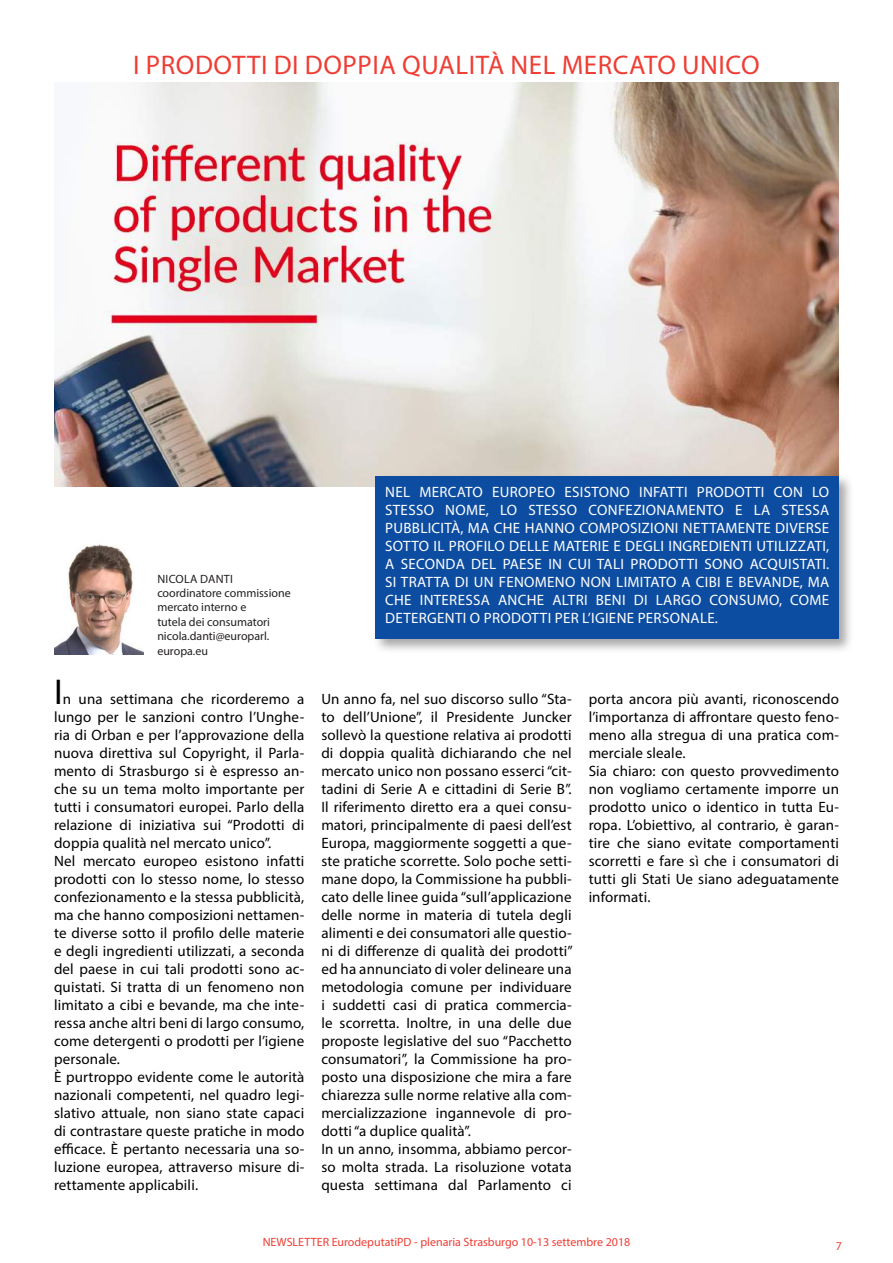
<style>
.page{position:relative;width:893px;height:1263px;background:#fff}
.page>*{position:absolute;margin:0;border:0;box-sizing:border-box;transform-origin:0 0}
.t1{font:36px "Myriad Pro";color:#000}
.t2{font:27px "Myriad Pro";letter-spacing:.02em;color:#ee3e35}
.t3{font:15px/18px "Myriad Pro";letter-spacing:.01em;color:#000}
.t4{font:15px/18px "Myriad Pro";letter-spacing:.02em;color:#fff;text-align:justify}
.t5{font:12px/14.4px "Myriad Pro";color:#231f20}
.t6{font:12px "Myriad Pro";color:#ee3e35}
</style>
<div class="page">
<img style="left:54px;top:82px;width:785px;height:404px">
<div style="left:372px;top:473px;width:482px;height:181px;background:#231f20;opacity:.4"></div>
<div style="left:375px;top:476px;width:464px;height:163px;background:#0d4da1"></div>
<img style="left:54px;top:544px;width:90px;height:111px">
<h2 class="t2" style="left:133px;top:49px;width:628px">I PRODOTTI DI DOPPIA QUALITÀ NEL MERCATO UNICO</h2>
<p class="t5" style="left:157px;top:571px;width:135px">NICOLA DANTI coordinatore commissione mercato interno e<br>tutela dei consumatori nicola.danti@europarl. europa.eu</p>
<p class="t4" style="left:385px;top:483px;width:446px">NEL MERCATO EUROPEO ESISTONO INFATTI PRODOTTI CON LO STESSO NOME, LO STESSO CONFEZIONAMENTO E LA STESSA PUBBLICITÀ, MA CHE HANNO COMPOSIZIONI NETTAMENTE DIVERSE SOTTO IL PROFILO DELLE MATERIE E DEGLI INGREDIENTI UTILIZZATI, A SECONDA DEL PAESE IN CUI TALI PRODOTTI SONO ACQUISTATI.<br>SI TRATTA DI UN FENOMENO NON LIMITATO A CIBI E BEVANDE, MA CHE INTERESSA ANCHE ALTRI BENI DI LARGO CONSUMO, COME DETERGENTI O PRODOTTI PER L’IGIENE PERSONALE.</p>
<h1 class="t1" style="left:54px;top:670px;width:10px">I</h1>
<p class="t3" style="left:54px;top:690px;width:252px;text-indent:9px">n una settimana che ricorderemo a lungo per le sanzioni contro l’Unghe&shy;ria di Orban e per l’approvazione della nuova direttiva sul Copyright, il Parla&shy;mento di Strasburgo si è espresso an&shy;che su un tema molto importante per tutti i consumatori europei. Parlo della relazione di iniziativa sui “Prodotti di doppia qualità nel mercato unico”.<br>Nel mercato europeo esistono infatti prodotti con lo stesso nome, lo stesso confezionamento e la stessa pubblicità, ma che hanno composizioni nettamen&shy;te diverse sotto il profilo delle materie e degli ingredienti utilizzati, a seconda del paese in cui tali prodotti sono ac&shy;quistati. Si tratta di un fenomeno non limitato a cibi e bevande, ma che inte&shy;ressa anche altri beni di largo consumo, come detergenti o prodotti per l’igiene personale.<br>È purtroppo evidente come le autorità nazionali competenti, nel quadro legi&shy;slativo attuale, non siano state capaci di contrastare queste pratiche in modo efficace. È pertanto necessaria una so&shy;luzione europea, attraverso misure di&shy;rettamente applicabili.</p>
<p class="t3" style="left:321px;top:690px;width:253px">Un anno fa, nel suo discorso sullo “Sta&shy;to dell’Unione”, il Presidente Juncker sollevò la questione relativa ai prodotti di doppia qualità dichiarando che nel mercato unico non possano esserci “cit&shy;tadini di Serie A e cittadini di Serie B”.<br>Il riferimento diretto era a quei consu&shy;matori, principalmente di paesi dell’est Europa, maggiormente soggetti a que&shy;ste pratiche scorrette. Solo poche setti&shy;mane dopo, la Commissione ha pubbli&shy;cato delle linee guida “sull’applicazione delle norme in materia di tutela degli alimenti e dei consumatori alle questio&shy;ni di differenze di qualità dei prodotti” ed ha annunciato di voler delineare una metodologia comune per individuare i suddetti casi di pratica commercia&shy;le scorretta. Inoltre, in una delle due proposte legislative del suo “Pacchetto consumatori”, la Commissione ha pro&shy;posto una disposizione che mira a fare chiarezza sulle norme relative alla com&shy;mercializzazione ingannevole di pro&shy;dotti “a duplice qualità”.<br>In un anno, insomma, abbiamo percor&shy;so molta strada. La risoluzione votata questa settimana dal Parlamento ci</p>
<p class="t3" style="left:589px;top:690px;width:252px">porta ancora più avanti, riconoscendo l’importanza di affrontare questo feno&shy;meno alla stregua di una pratica com&shy;merciale sleale.<br>Sia chiaro: con questo provvedimento non vogliamo certamente imporre un prodotto unico o identico in tutta Eu&shy;ropa. L’obiettivo, al contrario, è garan&shy;tire che siano evitate comportamenti scorretti e fare sì che i consumatori di tutti gli Stati Ue siano adeguatamente informati.</p>
<p class="t6" style="left:263px;top:1235px;width:369px">NEWSLETTER EurodeputatiPD - plenaria Strasburgo 10-13 settembre 2018</p>
<p class="t6" style="left:836px;top:1238px;width:8px">7</p>
</div>
